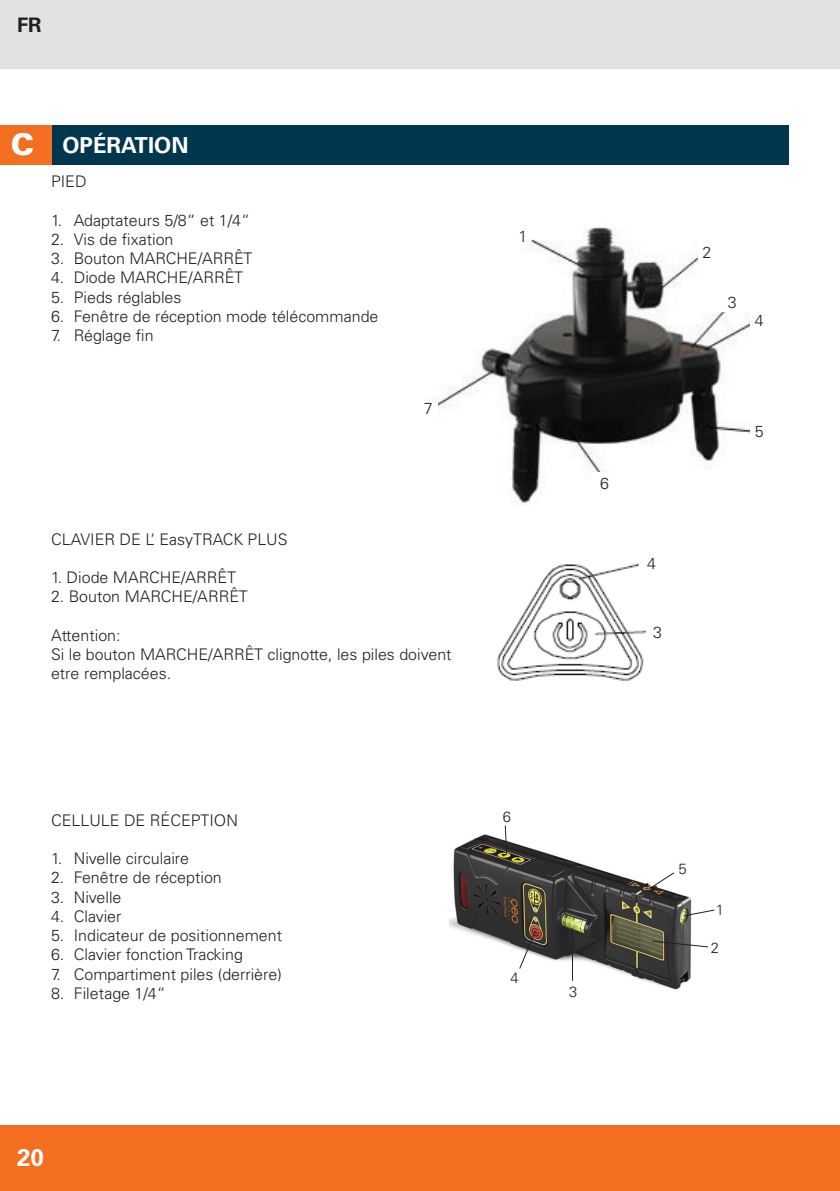
<style>
.page{position:relative;width:840px;height:1191px;background:#fff}
.page>*{position:absolute;margin:0;border:0;box-sizing:border-box;transform-origin:0 0}
.t1{font:700 24px "Univers LT Std";color:#fff}
.t2{font:700 22px "Univers LT Std";color:#fff}
.t3{font:700 20px "Univers LT Std";color:#231f20}
.t4{font:300 16px/19.2px "Univers LT Std";color:#231f20}
.t5{font:300 14.8px "Univers LT Std";color:#231f20}
.s1{font-weight:900;font-size:30px}
</style>
<div class="page">
<div style="left:0;top:1125px;width:839px;height:66px;background:#f36e21"></div>
<div style="left:0;top:0;width:839px;height:68px;background:#e1e2e4"></div>
<div style="left:51px;top:125px;width:737px;height:39px;background:#01374e"></div>
<div style="left:0;top:125px;width:51px;height:39px;background:#f36e21"></div>
<img style="left:449px;top:834px;width:243px;height:156px">
<svg style="left:682px;top:909px;width:32px;height:7px"></svg>
<svg style="left:651px;top:940px;width:57px;height:7px"></svg>
<hr style="left:572px;top:928px;width:1px;height:52px;background:#231f20">
<svg style="left:519px;top:930px;width:17px;height:39px"></svg>
<svg style="left:648px;top:872px;width:26px;height:17px"></svg>
<div style="left:568px;top:986px;width:16px;height:20px;background:#fff"></div>
<div style="left:510px;top:972px;width:16px;height:21px;background:#fff"></div>
<div style="left:678px;top:863px;width:16px;height:21px;background:#fff"></div>
<svg style="left:504px;top:825px;width:3px;height:29px"></svg>
<img style="left:497px;top:563px;width:148px;height:118px">
<div style="left:639px;top:551px;width:41px;height:42px;background:#fff"></div>
<img style="left:431px;top:227px;width:318px;height:277px">
<div style="left:385px;top:215px;width:112px;height:40px;background:#fff"></div>
<div style="left:369px;top:403px;width:68px;height:74px;background:#fff"></div>
<div style="left:591px;top:472px;width:44px;height:39px;background:#fff"></div>
<div style="left:698px;top:215px;width:62px;height:50px;background:#fff"></div>
<div style="left:704px;top:276px;width:56px;height:36px;background:#fff"></div>
<p class="t3" style="left:17px;top:13px;width:26px">FR</p>
<h2 class="t2" style="left:11px;top:132px;width:179px"><span class="s1">C</span> OPÉRATION</h2>
<p class="t4" style="left:51px;top:172px;width:37px">PIED</p>
<p class="t4" style="left:51px;top:210px;width:200px">1. Adaptateurs 5/8“ et 1/4“</p>
<p class="t4" style="left:51px;top:230px;width:124px">2. Vis de fixation</p>
<p class="t4" style="left:51px;top:249px;width:203px">3. Bouton MARCHE/ARRÊT</p>
<p class="t4" style="left:51px;top:268px;width:193px">4. Diode MARCHE/ARRÊT</p>
<p class="t4" style="left:51px;top:287px;width:132px">5. Pieds réglables</p>
<p class="t4" style="left:51px;top:306px;width:329px">6. Fenêtre de réception mode télécommande</p>
<p class="t4" style="left:51px;top:326px;width:104px">7. Réglage fin</p>
<p class="t4" style="left:423px;top:399px;width:10px">7</p>
<p class="t4" style="left:518px;top:227px;width:10px">1</p>
<p class="t4" style="left:600px;top:474px;width:10px">6</p>
<p class="t4" style="left:51px;top:529px;width:238px">CLAVIER DE L‘ EasyTRACK PLUS</p>
<p class="t4" style="left:51px;top:568px;width:186px">1. Diode MARCHE/ARRÊT</p>
<p class="t4" style="left:51px;top:587px;width:198px">2. Bouton MARCHE/ARRÊT</p>
<p class="t4" style="left:51px;top:625px;width:402px">Attention:<br>Si le bouton MARCHE/ARRÊT clignotte, les piles doivent etre remplacées.</p>
<p class="t4" style="left:653px;top:622px;width:10px">3</p>
<p class="t4" style="left:646px;top:553px;width:10px">4</p>
<p class="t4" style="left:702px;top:243px;width:10px">2</p>
<p class="t4" style="left:727px;top:293px;width:10px">3</p>
<p class="t4" style="left:754px;top:310px;width:10px">4</p>
<p class="t4" style="left:754px;top:421px;width:10px">5</p>
<p class="t4" style="left:51px;top:810px;width:188px">CELLULE DE RÉCEPTION</p>
<p class="t4" style="left:51px;top:849px;width:139px">1. Nivelle circulaire</p>
<p class="t4" style="left:51px;top:868px;width:172px">2. Fenêtre de réception</p>
<p class="t4" style="left:51px;top:887px;width:72px">3. Nivelle</p>
<p class="t4" style="left:51px;top:906px;width:72px">4. Clavier</p>
<p class="t4" style="left:51px;top:925px;width:232px">5. Indicateur de positionnement</p>
<p class="t4" style="left:51px;top:945px;width:193px">6. Clavier fonction Tracking</p>
<p class="t4" style="left:51px;top:964px;width:232px">7. Compartiment piles (derrière)</p>
<p class="t4" style="left:51px;top:983px;width:116px">8. Filetage 1/4“</p>
<p class="t5" style="left:502px;top:807px;width:10px">6</p>
<p class="t5" style="left:510px;top:968px;width:10px">4</p>
<p class="t5" style="left:568px;top:982px;width:10px">3</p>
<p class="t5" style="left:678px;top:860px;width:10px">5</p>
<p class="t5" style="left:715px;top:901px;width:10px">1</p>
<p class="t5" style="left:710px;top:938px;width:10px">2</p>
<h1 class="t1" style="left:17px;top:1143px;width:28px">20</h1>
</div>
